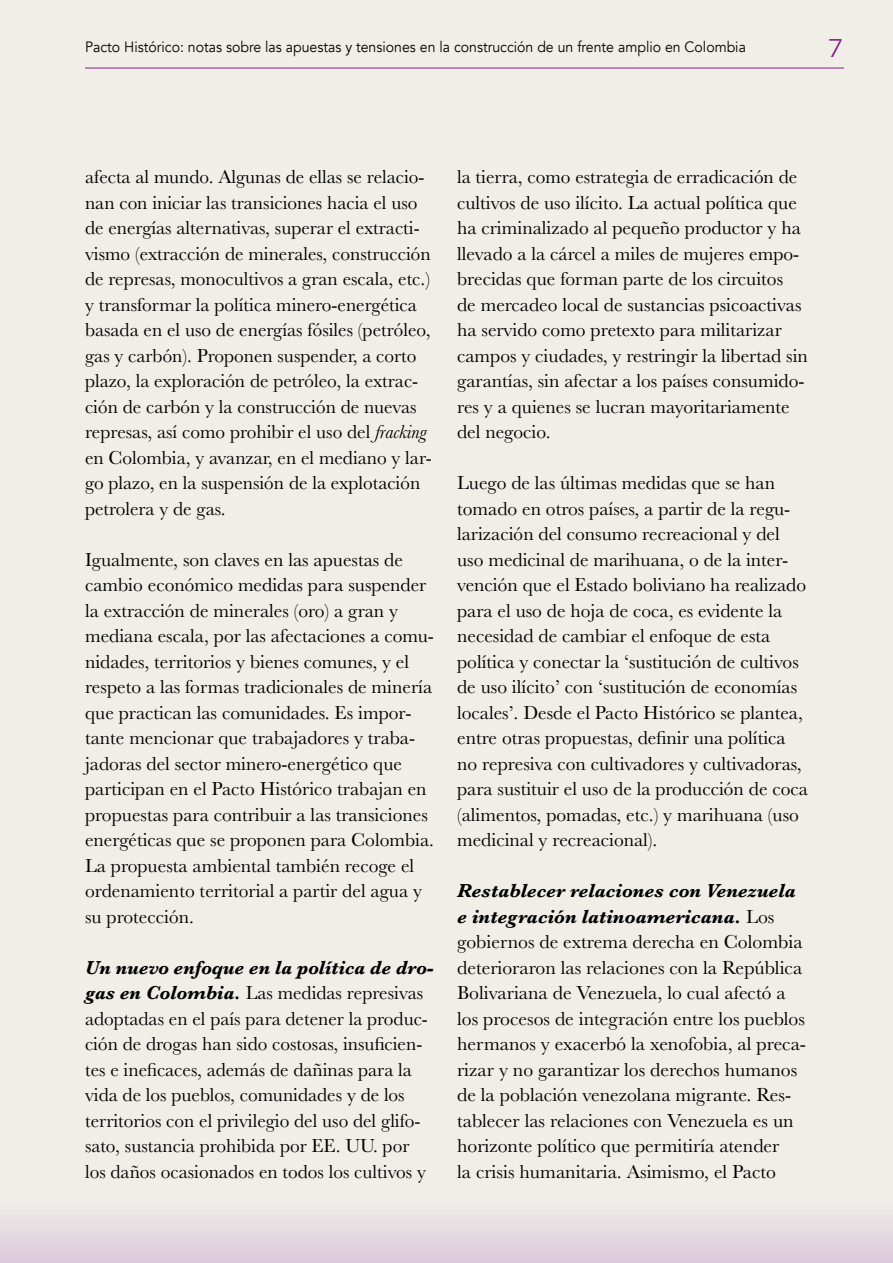
<style>
.page{position:relative;width:893px;height:1263px;background:#f1eee8}
.page>*{position:absolute;margin:0;border:0;box-sizing:border-box;transform-origin:0 0}
.t1{font:300 25.5px "Avenir";color:#851f83;scale:1.2 1}
.t2{font:19.5px/25.5px "Baskerville";color:#000}
.t3{font:15px "Avenir";color:#000;scale:.94 1}
.s1{font-style:italic}
.s2{font-weight:700;font-style:italic}
</style>
<div class="page">
<hr style="left:85px;top:68px;width:759px;height:1px;background:#851f83">
<div style="left:0;top:1200px;width:893px;height:63px;background:linear-gradient(to bottom,#f0eee8,#dbc9db)"></div>
<p class="t3" style="left:85px;top:38px;width:705px">Pacto Histórico: notas sobre las apuestas y tensiones en la construcción de un frente amplio en Colombia</p>
<h1 class="t1" style="left:828px;top:34px;width:15px">7</h1>
<p class="t2" style="left:85px;top:164px;width:348px">afecta al mundo. Algunas de ellas se relacio&shy;nan con iniciar las transiciones hacia el uso de energías alternativas, superar el extracti&shy;vismo (extracción de minerales, construcción de represas, monocultivos a gran escala, etc.) y transformar la política minero-energética basada en el uso de energías fósiles (petróleo, gas y carbón). Proponen suspender, a corto plazo, la exploración de petróleo, la extrac&shy;ción de carbón y la construcción de nuevas represas, así como prohibir el uso del <span class="s1">fracking </span>en Colombia, y avanzar, en el mediano y lar&shy;go plazo, en la suspensión de la explotación petrolera y de gas.</p>
<p class="t2" style="left:85px;top:547px;width:351px">Igualmente, son claves en las apuestas de cambio económico medidas para suspender la extracción de minerales (oro) a gran y mediana escala, por las afectaciones a comu&shy;nidades, territorios y bienes comunes, y el respeto a las formas tradicionales de minería que practican las comunidades. Es impor&shy;tante mencionar que trabajadores y traba&shy;jadoras del sector minero-energético que participan en el Pacto Histórico trabajan en propuestas para contribuir a las transiciones energéticas que se proponen para Colombia.<br>La propuesta ambiental también recoge el ordenamiento territorial a partir del agua y su protección.</p>
<p class="t2" style="left:85px;top:955px;width:350px"><span class="s2">Un nuevo enfoque en la política de dro&shy;gas en Colombia.</span> Las medidas represivas adoptadas en el país para detener la produc&shy;ción de drogas han sido costosas, insuficien&shy;tes e ineficaces, además de dañinas para la vida de los pueblos, comunidades y de los territorios con el privilegio del uso del glifo&shy;sato, sustancia prohibida por EE. UU. por los daños ocasionados en todos los cultivos y</p>
<p class="t2" style="left:457px;top:164px;width:352px">la tierra, como estrategia de erradicación de cultivos de uso ilícito. La actual política que ha criminalizado al pequeño productor y ha llevado a la cárcel a miles de mujeres empo&shy;brecidas que forman parte de los circuitos<br>de mercadeo local de sustancias psicoactivas ha servido como pretexto para militarizar campos y ciudades, y restringir la libertad sin garantías, sin afectar a los países consumido&shy;res y a quienes se lucran mayoritariamente del negocio.</p>
<p class="t2" style="left:457px;top:470px;width:352px">Luego de las últimas medidas que se han tomado en otros países, a partir de la regu&shy;larización del consumo recreacional y del uso medicinal de marihuana, o de la inter&shy;vención que el Estado boliviano ha realizado para el uso de hoja de coca, es evidente la necesidad de cambiar el enfoque de esta política y conectar la ‘sustitución de cultivos de uso ilícito’ con ‘sustitución de economías locales’. Desde el Pacto Histórico se plantea, entre otras propuestas, definir una política no represiva con cultivadores y cultivadoras, para sustituir el uso de la producción de coca (alimentos, pomadas, etc.) y marihuana (uso medicinal y recreacional).</p>
<p class="t2" style="left:457px;top:878px;width:350px"><span class="s2">Restablecer relaciones con Venezuela e integración latinoamericana.</span> Los gobiernos de extrema derecha en Colombia deterioraron las relaciones con la República Bolivariana de Venezuela, lo cual afectó a los procesos de integración entre los pueblos hermanos y exacerbó la xenofobia, al preca&shy;rizar y no garantizar los derechos humanos de la población venezolana migrante. Res&shy;tablecer las relaciones con Venezuela es un horizonte político que permitiría atender<br>la crisis humanitaria. Asimismo, el Pacto</p>
</div>
